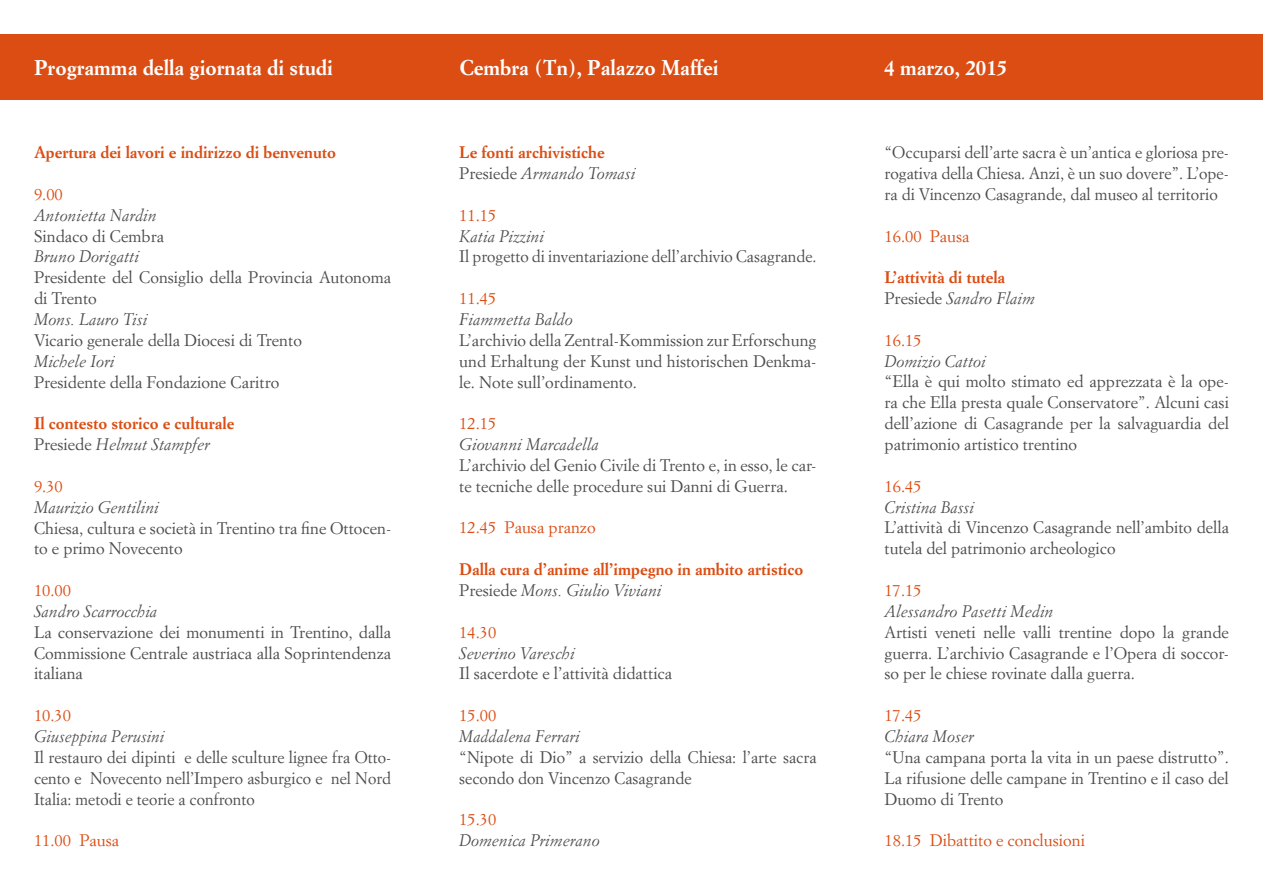
<style>
.page{position:relative;width:1263px;height:893px;background:#fff}
.page>*{position:absolute;margin:0;border:0;box-sizing:border-box;transform-origin:0 0}
.t1{font:700 21px "Simoncini Garamond";color:#fff}
.t2{font:16.5px/20.9px "Simoncini Garamond";color:#4b4b4d;text-align:justify}
.t3{font:italic 16.5px "Simoncini Garamond";color:#4b4b4d}
.t4{font:700 16.5px/20.9px "Simoncini Garamond";color:#db4d13}
.t5{font:16.5px "Simoncini Garamond";color:#db4d13}
.s1{font-weight:400;color:#4b4b4d}
.s2{font-weight:400;font-style:italic;color:#4b4b4d}
</style>
<div class="page">
<div style="left:0;top:34px;width:1263px;height:66px;background:#db4d13"></div>
<p class="t1" style="left:34px;top:54px;width:301px">Programma della giornata di studi</p>
<p class="t1" style="left:460px;top:54px;width:260px">Cembra (Tn), Palazzo Maffei</p>
<p class="t1" style="left:884px;top:54px;width:125px">4 marzo, 2015</p>
<p class="t4" style="left:34px;top:142px;width:303px">Apertura dei lavori e indirizzo di benvenuto</p>
<p class="t5" style="left:34px;top:184px;width:30px">9.00</p>
<p class="t3" style="left:34px;top:205px;width:124px">Antonietta Nardin</p>
<p class="t2" style="left:34px;top:225px;width:132px">Sindaco di Cembra</p>
<p class="t3" style="left:34px;top:247px;width:106px">Bruno Dorigatti</p>
<p class="t2" style="left:34px;top:267px;width:359px">Presidente del Consiglio della Provincia Autonoma di Trento</p>
<p class="t3" style="left:34px;top:309px;width:115px">Mons. Lauro Tisi</p>
<p class="t2" style="left:34px;top:329px;width:269px">Vicario generale della Diocesi di Trento</p>
<p class="t3" style="left:34px;top:351px;width:82px">Michele Iori</p>
<p class="t2" style="left:34px;top:371px;width:247px">Presidente della Fondazione Caritro</p>
<p class="t4" style="left:34px;top:413px;width:202px">Il contesto storico e culturale<br><span class="s1">Presiede</span> <span class="s2">Helmut Stampfer</span></p>
<p class="t5" style="left:34px;top:476px;width:30px">9.30</p>
<p class="t3" style="left:34px;top:497px;width:126px">Maurizio Gentilini</p>
<p class="t2" style="left:34px;top:517px;width:359px">Chiesa, cultura e società in Trentino tra fine Ottocen&shy;to e primo Novecento</p>
<p class="t5" style="left:34px;top:580px;width:39px">10.00</p>
<p class="t3" style="left:34px;top:601px;width:125px">Sandro Scarrocchia</p>
<p class="t2" style="left:34px;top:621px;width:359px">La conservazione dei monumenti in Trentino, dalla Commissione Centrale austriaca alla Soprintendenza italiana</p>
<p class="t5" style="left:34px;top:705px;width:39px">10.30</p>
<p class="t3" style="left:34px;top:726px;width:132px">Giuseppina Perusini</p>
<p class="t2" style="left:34px;top:746px;width:359px">Il restauro dei dipinti e delle sculture lignee fra Otto&shy;cento e Novecento nell’Impero asburgico e nel Nord Italia: metodi e teorie a confronto</p>
<p class="t5" style="left:34px;top:830px;width:87px">11.00 Pausa</p>
<p class="t4" style="left:459px;top:142px;width:177px">Le fonti archivistiche<br><span class="s1">Presiede</span> <span class="s2">Armando Tomasi</span></p>
<p class="t5" style="left:459px;top:205px;width:39px">11.15</p>
<p class="t3" style="left:459px;top:226px;width:86px">Katia Pizzini</p>
<p class="t2" style="left:459px;top:246px;width:359px">Il progetto di inventariazione dell’archivio Casagrande.</p>
<p class="t5" style="left:459px;top:288px;width:39px">11.45</p>
<p class="t3" style="left:459px;top:309px;width:115px">Fiammetta Baldo</p>
<p class="t2" style="left:459px;top:329px;width:359px">L’archivio della Zentral-Kommission zur Erforschung und Erhaltung der Kunst und historischen Denkma&shy;le. Note sull’ordinamento.</p>
<p class="t5" style="left:459px;top:413px;width:39px">12.15</p>
<p class="t3" style="left:459px;top:434px;width:141px">Giovanni Marcadella</p>
<p class="t2" style="left:459px;top:454px;width:359px">L’archivio del Genio Civile di Trento e, in esso, le car&shy;te tecniche delle procedure sui Danni di Guerra.</p>
<p class="t5" style="left:459px;top:518px;width:138px">12.45 Pausa pranzo</p>
<p class="t4" style="left:459px;top:559px;width:346px">Dalla cura d’anime all’impegno in ambito artistico<br><span class="s1">Presiede</span> <span class="s2">Mons. Giulio Viviani</span></p>
<p class="t5" style="left:459px;top:622px;width:39px">14.30</p>
<p class="t3" style="left:459px;top:643px;width:117px">Severino Vareschi</p>
<p class="t2" style="left:459px;top:663px;width:214px">Il sacerdote e l’attività didattica</p>
<p class="t5" style="left:459px;top:705px;width:39px">15.00</p>
<p class="t3" style="left:459px;top:726px;width:122px">Maddalena Ferrari</p>
<p class="t2" style="left:459px;top:746px;width:359px">“Nipote di Dio” a servizio della Chiesa: l’arte sacra secondo don Vincenzo Casagrande</p>
<p class="t5" style="left:459px;top:809px;width:39px">15.30</p>
<p class="t3" style="left:459px;top:831px;width:142px">Domenica Primerano</p>
<p class="t2" style="left:884px;top:142px;width:346px">“Occuparsi dell’arte sacra è un’antica e gloriosa pre&shy;rogativa della Chiesa. Anzi, è un suo dovere”. L’ope&shy;ra di Vincenzo Casagrande, dal museo al territorio</p>
<p class="t5" style="left:884px;top:226px;width:87px">16.00 Pausa</p>
<p class="t4" style="left:884px;top:267px;width:152px">L’attività di tutela<br><span class="s1">Presiede</span> <span class="s2">Sandro Flaim</span></p>
<p class="t5" style="left:884px;top:330px;width:39px">16.15</p>
<p class="t3" style="left:884px;top:351px;width:103px">Domizio Cattoi</p>
<p class="t2" style="left:884px;top:371px;width:346px">“Ella è qui molto stimato ed apprezzata è la ope&shy;ra che Ella presta quale Conservatore”. Alcuni casi dell’azione di Casagrande per la salvaguardia del patrimonio artistico trentino</p>
<p class="t5" style="left:884px;top:476px;width:39px">16.45</p>
<p class="t3" style="left:884px;top:497px;width:91px">Cristina Bassi</p>
<p class="t2" style="left:884px;top:517px;width:346px">L’attività di Vincenzo Casagrande nell’ambito della tutela del patrimonio archeologico</p>
<p class="t5" style="left:884px;top:580px;width:39px">17.15</p>
<p class="t3" style="left:884px;top:601px;width:170px">Alessandro Pasetti Medin</p>
<p class="t2" style="left:884px;top:621px;width:346px">Artisti veneti nelle valli trentine dopo la grande guerra. L’archivio Casagrande e l’Opera di soccor&shy;so per le chiese rovinate dalla guerra.</p>
<p class="t5" style="left:884px;top:705px;width:39px">17.45</p>
<p class="t3" style="left:884px;top:726px;width:91px">Chiara Moser</p>
<p class="t2" style="left:884px;top:746px;width:346px">“Una campana porta la vita in un paese distrutto”.<br>La rifusione delle campane in Trentino e il caso del Duomo di Trento</p>
<p class="t5" style="left:884px;top:830px;width:202px">18.15 Dibattito e conclusioni</p>
</div>
